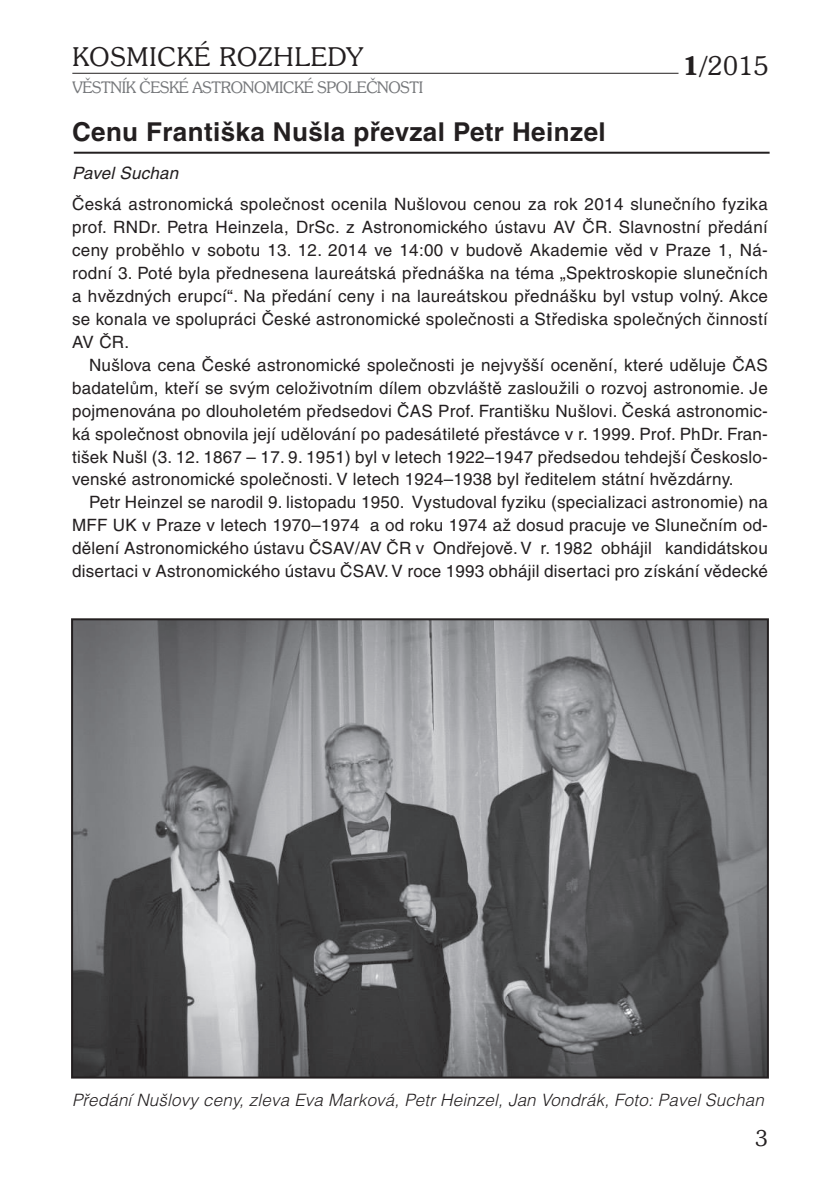
<style>
.page{position:relative;width:840px;height:1191px;background:#fff}
.page>*{position:absolute;margin:0;border:0;box-sizing:border-box;transform-origin:0 0}
.t1{font:700 26px "Helvetica CE";letter-spacing:.015em;color:#231f20}
.t2{font:300 26px "Souvenir IT Cby BTCE";letter-spacing:.04em;color:#231f20}
.t3{font:300 22px "Souvenir IT Cby BTCE";color:#231f20}
.t4{font:17px/23px "Helvetica CE";letter-spacing:.015em;color:#231f20;text-align:justify}
.t5{font:italic 300 17px "Helvetica CE";letter-spacing:.01em;color:#231f20}
.t6{font:italic 17px "Helvetica CE";letter-spacing:.015em;color:#231f20}
.t7{font:300 16px "Souvenir IT Cby BTCE";letter-spacing:-.02em;color:#76787b}
.s1{font-weight:600}
</style>
<div class="page">
<hr style="left:72px;top:73px;width:606px;height:1px;background:#231f20">
<hr style="left:74px;top:152px;width:695px;height:2px;background:#231f20">
<img style="left:74px;top:621px;width:691px;height:454px">
<div style="left:71px;top:618px;width:697px;height:460px;border:2px solid #231f20"></div>
<h1 class="t2" style="left:72px;top:40px;width:292px">KOSMICKÉ ROZHLEDY</h1>
<p class="t7" style="left:72px;top:77px;width:352px">VĚSTNÍK ČESKÉ ASTRONOMICKÉ SPOLEČNOSTI</p>
<h1 class="t2" style="left:682px;top:48px;width:87px"><span class="s1">1/</span>2015</h1>
<h1 class="t1" style="left:72px;top:116px;width:535px">Cenu Františka Nušla převzal Petr Heinzel</h1>
<p class="t6" style="left:72px;top:163px;width:108px">Pavel Suchan</p>
<p class="t4" style="left:72px;top:192px;width:697px">Česká astronomická společnost ocenila Nušlovou cenou za rok 2014 slunečního fyzika prof. RNDr. Petra Heinzela, DrSc. z Astronomického ústavu AV ČR. Slavnostní předání ceny proběhlo v sobotu 13. 12. 2014 ve 14:00 v budově Akademie věd v Praze 1, Ná&shy;rodní 3. Poté byla přednesena laureátská přednáška na téma „Spektroskopie slunečních a hvězdných erupcí“. Na předání ceny i na laureátskou přednášku byl vstup volný. Akce se konala ve spolupráci České astronomické společnosti a Střediska společných činností AV ČR.</p>
<p class="t4" style="left:72px;top:353px;width:697px;text-indent:17px">Nušlova cena České astronomické společnosti je nejvyšší ocenění, které uděluje ČAS badatelům, kteří se svým celoživotním dílem obzvláště zasloužili o rozvoj astronomie. Je pojmenována po dlouholetém předsedovi ČAS Prof. Františku Nušlovi. Česká astronomic&shy;ká společnost obnovila její udělování po padesátileté přestávce v r. 1999. Prof. PhDr. Fran&shy;tišek Nušl (3. 12. 1867 – 17. 9. 1951) byl v letech 1922–1947 předsedou tehdejší Českoslo&shy;venské astronomické společnosti. V letech 1924–1938 byl ředitelem státní hvězdárny.</p>
<p class="t4" style="left:72px;top:491px;width:697px;text-indent:17px">Petr Heinzel se narodil 9. listopadu 1950. Vystudoval fyziku (specializaci astronomie) na MFF UK v Praze v letech 1970–1974 a od roku 1974 až dosud pracuje ve Slunečním od&shy;dělení Astronomického ústavu ČSAV/AV ČR v Ondřejově. V r. 1982 obhájil kandidátskou disertaci v Astronomického ústavu ČSAV. V roce 1993 obhájil disertaci pro získání vědecké</p>
<p class="t5" style="left:72px;top:1090px;width:692px">Předání Nušlovy ceny, zleva Eva Marková, Petr Heinzel, Jan Vondrák, Foto: Pavel Suchan</p>
<p class="t3" style="left:755px;top:1124px;width:14px">3</p>
</div>
